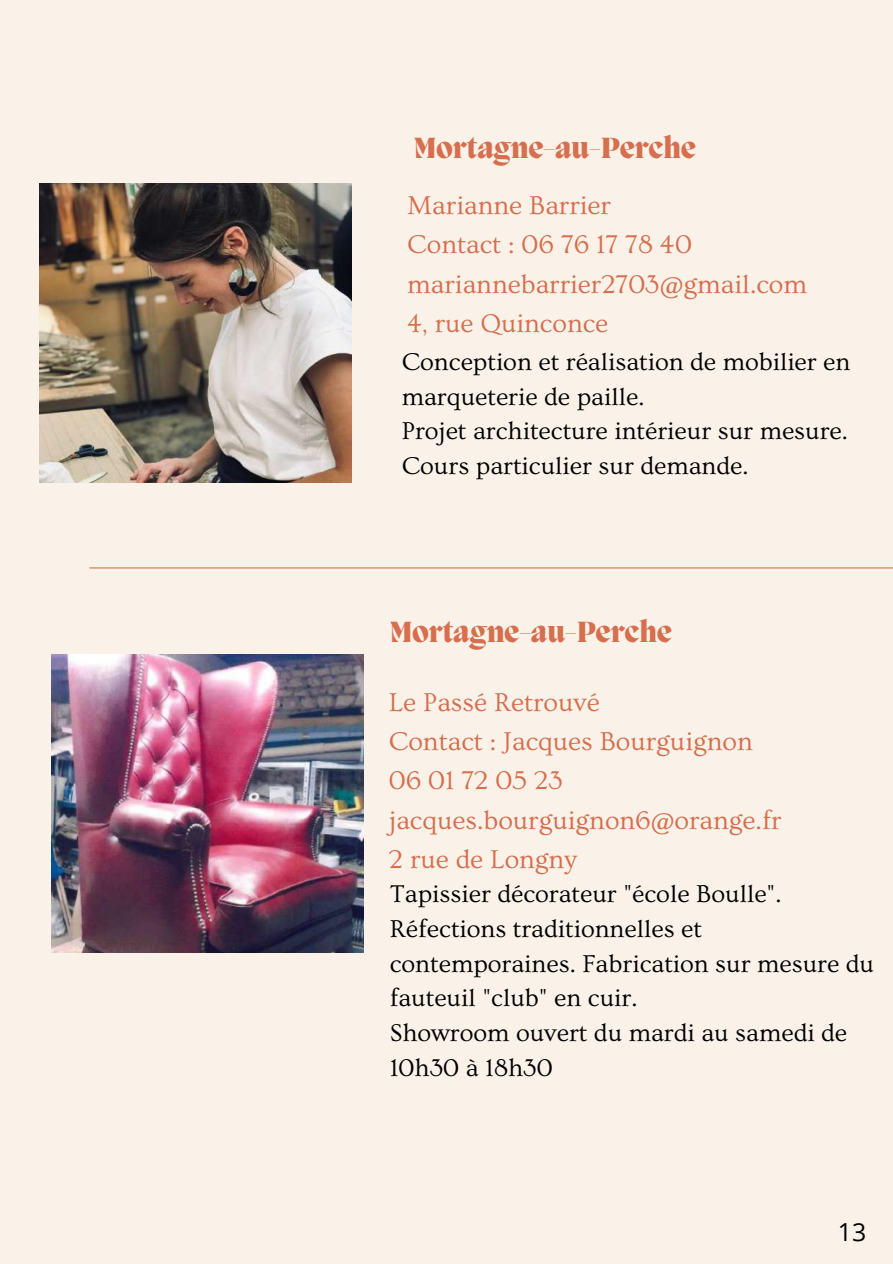
<style>
.page{position:relative;width:893px;height:1264px;background:#fff}
.page>*{position:absolute;margin:0;border:0;box-sizing:border-box;transform-origin:0 0}
.t1{font:800 30px "Migra";color:#d76e4d}
.t2{font:27px/39.3px "Ovo";color:#d76e4d}
.t3{font:25.5px/34.8px "Ovo";color:#000}
.t4{font:24.9px "Open Sans";color:#000}
</style>
<div class="page">
<div style="left:0;top:0;width:892px;height:1263px;background:#faf2e9"></div>
<hr style="left:89px;top:567px;width:803px;height:1px;background:#d76e4d">
<img style="left:39px;top:184px;width:312px;height:298px">
<img style="left:52px;top:654px;width:311px;height:298px">
<p class="t1" style="left:414px;top:134px;width:283px">Mortagne-au-Perche</p>
<p class="t2" style="left:407px;top:186px;width:401px">Marianne Barrier<br>Contact : 06 76 17 78 40 mariannebarrier2703@gmail.com<br>4, rue Quinconce</p>
<p class="t3" style="left:401px;top:344px;width:450px">Conception et réalisation de mobilier en marqueterie de paille.<br>Projet architecture intérieur sur mesure.<br>Cours particulier sur demande.</p>
<p class="t1" style="left:390px;top:617px;width:283px">Mortagne-au-Perche</p>
<p class="t2" style="left:389px;top:682px;width:394px">Le Passé Retrouvé<br>Contact : Jacques Bourguignon<br>06 01 72 05 23 jacques.bourguignon6@orange.fr<br>2 rue de Longny</p>
<p class="t3" style="left:390px;top:876px;width:486px">Tapissier décorateur "école Boulle".<br>Réfections traditionnelles et contemporaines. Fabrication sur mesure du fauteuil "club" en cuir.<br>Showroom ouvert du mardi au samedi de<br>10h30 à 18h30</p>
<p class="t4" style="left:837px;top:1214px;width:30px">13</p>
</div>
